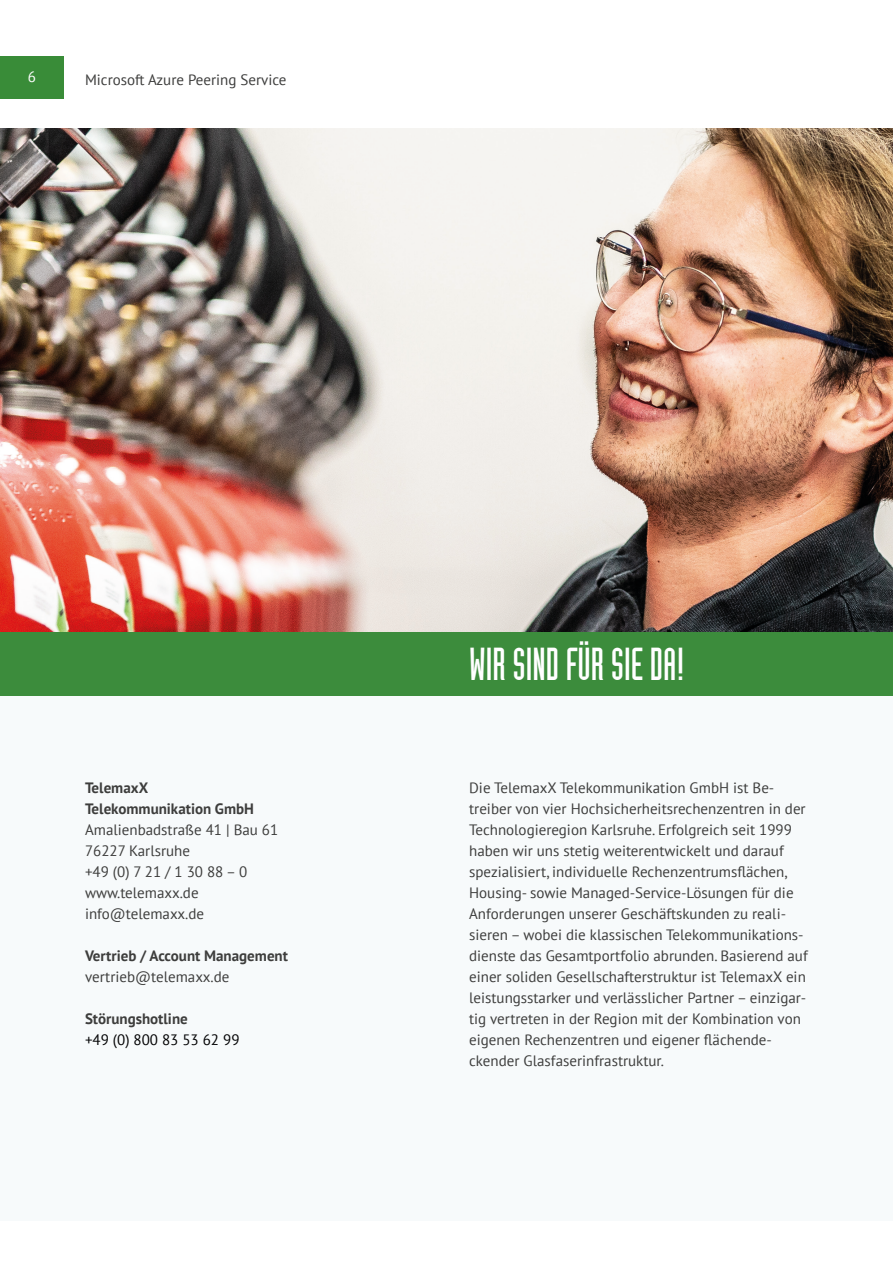
<style>
.page{position:relative;width:893px;height:1263px;background:#fff}
.page>*{position:absolute;margin:0;border:0;box-sizing:border-box;transform-origin:0 0}
.Überschrift_1_-_positiv{font:45px "Industria Solid";color:#fff}
.Absatzformat_1{font:15px/21px "PT Sans";color:#3d3d3c}
.Fließtext{font:15px "PT Sans";color:#3d3d3c}
.Fließtext-2{font:700 15px "PT Sans";color:#3d3d3c}
.Fließtext-3{font:15px "PT Sans";color:#020203}
.t1{font:15px "PT Sans";color:#fff}
</style>
<div class="page">
<div style="left:0;top:128px;width:893px;height:1092px;background:#f7fafb"></div>
<div style="left:0;top:631px;width:893px;height:65px;background:#3c8c3c"></div>
<img style="left:0;top:129px;width:893px;height:502px">
<div style="left:0;top:56px;width:64px;height:42px;background:#398c38"></div>
<p class="t1" style="left:28px;top:67px;width:10px">6</p>
<p class="Absatzformat_1" style="left:85px;top:69px;width:203px">Microsoft Azure Peering Service</p>
<p class="Fließtext-2" style="left:85px;top:777px;width:65px">TelemaxX</p>
<p class="Fließtext-2" style="left:85px;top:798px;width:170px">Telekommunikation GmbH</p>
<p class="Fließtext" style="left:85px;top:820px;width:195px">Amalienbadstraße 41 | Bau 61</p>
<p class="Fließtext" style="left:85px;top:841px;width:107px">76227 Karlsruhe</p>
<p class="Fließtext" style="left:85px;top:862px;width:164px">+49 (0) 7 21 / 1 30 88 – 0</p>
<p class="Fließtext" style="left:85px;top:883px;width:115px">www.telemaxx.de</p>
<p class="Fließtext" style="left:85px;top:904px;width:121px">info@telemaxx.de</p>
<p class="Fließtext-2" style="left:85px;top:945px;width:204px">Vertrieb / Account Management</p>
<p class="Fließtext" style="left:85px;top:967px;width:146px">vertrieb@telemaxx.de</p>
<p class="Fließtext-2" style="left:85px;top:1008px;width:104px">Störungshotline</p>
<p class="Fließtext-3" style="left:85px;top:1030px;width:156px">+49 (0) 800 83 53 62 99</p>
<p class="Überschrift_1_-_positiv" style="left:469px;top:639px;width:217px">WIR SIND FÜR SIE DA!</p>
<p class="Absatzformat_1" style="left:469px;top:777px;width:340px">Die TelemaxX Telekommunikation GmbH ist Be&shy;treiber von vier Hochsicherheitsrechenzentren in der Technologieregion Karlsruhe. Erfolgreich seit 1999 haben wir uns stetig weiterentwickelt und darauf spezialisiert, individuelle Rechenzentrumsflächen, Housing- sowie Managed-Service-Lösungen für die Anforderungen unserer Geschäftskunden zu reali&shy;sieren – wobei die klassischen Telekommunikations&shy;dienste das Gesamtportfolio abrunden. Basierend auf einer soliden Gesellschafterstruktur ist TelemaxX ein leistungsstarker und verlässlicher Partner – einzigar&shy;tig vertreten in der Region mit der Kombination von eigenen Rechenzentren und eigener flächende&shy;ckender Glasfaserinfrastruktur.</p>
</div>
